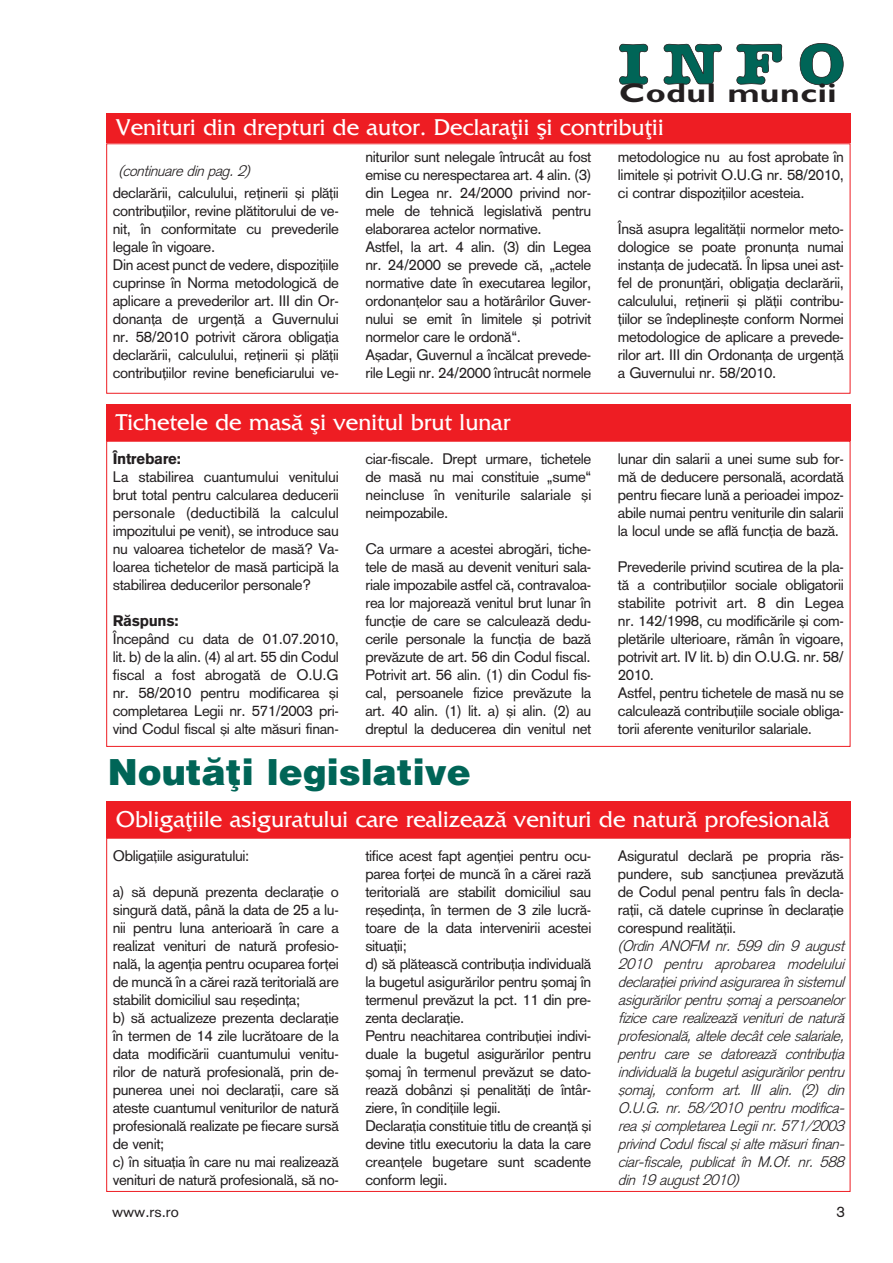
<style>
.page{position:relative;width:893px;height:1263px;background:#fff}
.page>*{position:absolute;margin:0;border:0;box-sizing:border-box;transform-origin:0 0}
.t1{font:36px "Swiss Black Rom";color:#006557}
.t2{font:700 27px "Gill Sans";letter-spacing:.015em;color:#231f20;scale:1.25 1}
.t3{font:24px "Friz Quadrata Gw";color:#fff}
.t4{font:15px/18px "Rom Akzidenz Grotesk";letter-spacing:-.02em;color:#231f20;text-align:justify}
.t5{font:italic 15px/18px "Rom Akzidenz Grotesk";letter-spacing:-.02em;color:#231f20;text-align:justify}
.t6{font:700 15px "Rom Akzidenz Grotesk";letter-spacing:-.02em;color:#231f20}
</style>
<div class="page">
<svg style="left:619px;top:43px;width:225px;height:42px"></svg>
<div style="left:106px;top:404px;width:744px;height:37px;background:#ee1d23"></div>
<div style="left:106px;top:801px;width:744px;height:37px;background:#ee1d23"></div>
<div style="left:106px;top:143px;width:744px;height:251px;border:1px solid #ee1d23"></div>
<div style="left:106px;top:113px;width:744px;height:30px;background:#ee1d23"></div>
<h2 class="t2" style="left:619px;top:82px;width:176px">Codul muncii</h2>
<h3 class="t3" style="left:116px;top:112px;width:549px">Venituri din drepturi de autor. Declara]ii [i contribu]ii</h3>
<p class="t5" style="left:118px;top:162px;width:133px">(continuare din pag. 2)</p>
<p class="t4" style="left:365px;top:148px;width:228px;text-align:left">niturilor sunt nelegale \ntrucåt au fost emise cu nerespectarea art. 4 alin. (3) din Legea nr. 24/2000 privind nor&shy;mele de tehnic` legislativ` pentru elaborarea actelor normative.<br>Astfel, la art. 4 alin. (3) din Legea nr. 24/2000 se prevede c`, „actele normative date \n executarea legilor, ordonan]elor sau a hot`rårilor Guver&shy;nului se emit \n limitele [i potrivit normelor care le ordon`“.<br>A[adar, Guvernul a \nc`lcat prevede&shy;rile Legii nr. 24/2000 \ntrucåt normele</p>
<p class="t4" style="left:618px;top:148px;width:228px">metodologice nu au fost aprobate \n limitele [i potrivit O.U.G nr. 58/2010, ci contrar dispozi]iilor acesteia.</p>
<p class="t4" style="left:113px;top:184px;width:228px;text-align:left">declar`rii, calculului, re]inerii [i pl`]ii contribu]iilor, revine pl`titorului de ve&shy;nit, \n conformitate cu prevederile legale \n vigoare.<br>Din acest punct de vedere, dispozi]iile cuprinse \n Norma metodologic` de aplicare a prevederilor art. III din Or&shy;donan]a de urgen]` a Guvernului nr. 58/2010 potrivit c`rora obliga]ia declar`rii, calculului, re]inerii [i pl`]ii contribu]iilor revine beneficiarului ve-</p>
<p class="t4" style="left:618px;top:220px;width:228px">|ns` asupra legalit`]ii normelor meto&shy;dologice se poate pronun]a numai instan]a de judecat`. |n lipsa unei ast&shy;fel de pronun]`ri, obliga]ia declar`rii, calculului, re]inerii [i pl`]ii contribu-]iilor se \ndepline[te conform Normei metodologice de aplicare a prevede&shy;rilor art. III din Ordonan]a de urgen]` a Guvernului nr. 58/2010.</p>
<h3 class="t3" style="left:116px;top:407px;width:396px">Tichetele de mas` [i venitul brut lunar</h3>
<p class="t6" style="left:113px;top:450px;width:70px">|ntrebare:</p>
<p class="t4" style="left:113px;top:468px;width:228px">La stabilirea cuantumului venitului brut total pentru calcularea deducerii personale (deductibil` la calculul impozitului pe venit), se introduce sau nu valoarea tichetelor de mas`? Va&shy;loarea tichetelor de mas` particip` la stabilirea deducerilor personale?</p>
<p class="t6" style="left:113px;top:612px;width:67px">R`spuns:</p>
<p class="t4" style="left:113px;top:630px;width:228px">|ncepånd cu data de 01.07.2010, lit. b) de la alin. (4) al art. 55 din Codul fiscal a fost abrogat` de O.U.G nr. 58/2010 pentru modificarea [i completarea Legii nr. 571/2003 pri&shy;vind Codul fiscal [i alte m`suri finan-</p>
<p class="t4" style="left:365px;top:450px;width:228px">ciar-fiscale. Drept urmare, tichetele de mas` nu mai constituie „sume“ neincluse \n veniturile salariale [i neimpozabile.</p>
<p class="t4" style="left:365px;top:540px;width:228px">Ca urmare a acestei abrog`ri, tiche&shy;tele de mas` au devenit venituri sala&shy;riale impozabile astfel c`, contravaloa&shy;rea lor majoreaz` venitul brut lunar \n func]ie de care se calculeaz` dedu&shy;cerile personale la func]ia de baz` prev`zute de art. 56 din Codul fiscal.<br>Potrivit art. 56 alin. (1) din Codul fis&shy;cal, persoanele fizice prev`zute la art. 40 alin. (1) lit. a) [i alin. (2) au dreptul la deducerea din venitul net</p>
<h1 class="t1" style="left:108px;top:751px;width:365px">Nout`]i legislative</h1>
<p class="t4" style="left:618px;top:450px;width:228px">lunar din salarii a unei sume sub for&shy;m` de deducere personal`, acordat` pentru fiecare lun` a perioadei impoz&shy;abile numai pentru veniturile din salarii la locul unde se afl` func]ia de baz`.</p>
<p class="t4" style="left:618px;top:558px;width:228px;text-align:left">Prevederile privind scutirea de la pla&shy;t` a contribu]iilor sociale obligatorii stabilite potrivit art. 8 din Legea nr. 142/1998, cu modific`rile [i com&shy;plet`rile ulterioare, r`mån \n vigoare, potrivit art. IV lit. b) din O.U.G. nr. 58/ 2010.<br>Astfel, pentru tichetele de mas` nu se calculeaz` contribu]iile sociale obliga&shy;torii aferente veniturilor salariale.</p>
<h3 class="t3" style="left:116px;top:804px;width:714px">Obliga]iile asiguratului care realizeaz` venituri de natur` profesional`</h3>
<p class="t4" style="left:113px;top:847px;width:138px">Obliga]iile asiguratului:</p>
<p class="t4" style="left:113px;top:883px;width:228px;text-align:left">a) s` depun` prezenta declara]ie o singur` dat`, pån` la data de 25 a lu&shy;nii pentru luna anterioar` \n care a realizat venituri de natur` profesio&shy;nal`, la agen]ia pentru ocuparea for]ei de munc` \n a c`rei raz` teritorial` are stabilit domiciliul sau re[edin]a;<br>b) s` actualizeze prezenta declara]ie \n termen de 14 zile lucr`toare de la data modific`rii cuantumului venitu&shy;rilor de natur` profesional`, prin de&shy;punerea unei noi declara]ii, care s` ateste cuantumul veniturilor de natur` profesional` realizate pe fiecare surs` de venit;<br>c) \n situa]ia \n care nu mai realizeaz` venituri de natur` profesional`, s` no-</p>
<p class="t4" style="left:365px;top:847px;width:228px;text-align:left">tifice acest fapt agen]iei pentru ocu&shy;parea for]ei de munc` \n a c`rei raz` teritorial` are stabilit domiciliul sau re[edin]a, \n termen de 3 zile lucr`- toare de la data intervenirii acestei situa]ii;<br>d) s` pl`teasc` contribu]ia individual` la bugetul asigur`rilor pentru [omaj \n termenul prev`zut la pct. 11 din pre&shy;zenta declara]ie.<br>Pentru neachitarea contribu]iei indivi&shy;duale la bugetul asigur`rilor pentru [omaj \n termenul prev`zut se dato&shy;reaz` dobånzi [i penalit`]i de \ntår&shy;ziere, \n condi]iile legii.<br>Declara]ia constituie titlu de crean]` [i devine titlu executoriu la data la care crean]ele bugetare sunt scadente conform legii.</p>
<p class="t4" style="left:618px;top:847px;width:228px">Asiguratul declar` pe propria r`s&shy;pundere, sub sanc]iunea prev`zut` de Codul penal pentru fals \n decla&shy;ra]ii, c` datele cuprinse \n declara]ie corespund realit`]ii.</p>
<p class="t5" style="left:618px;top:937px;width:228px">(Ordin ANOFM nr. 599 din 9 august 2010 pentru aprobarea modelului declara]iei privind asigurarea \n sistemul asigur`rilor pentru [omaj a persoanelor fizice care realizeaz` venituri de natur` profesional`, altele decåt cele salariale, pentru care se datoreaz` contribu]ia individual` la bugetul asigur`rilor pentru [omaj, conform art. III alin. (2) din O.U.G. nr. 58/2010 pentru modifica&shy;rea [i completarea Legii nr. 571/2003 privind Codul fiscal [i alte m`suri finan&shy;ciar-fiscale, publicat \n M.Of. nr. 588 din 19 august 2010)</p>
<p class="t4" style="left:112px;top:1203px;width:68px">www.rs.ro</p>
<p class="t4" style="left:836px;top:1203px;width:10px">3</p>
</div>
